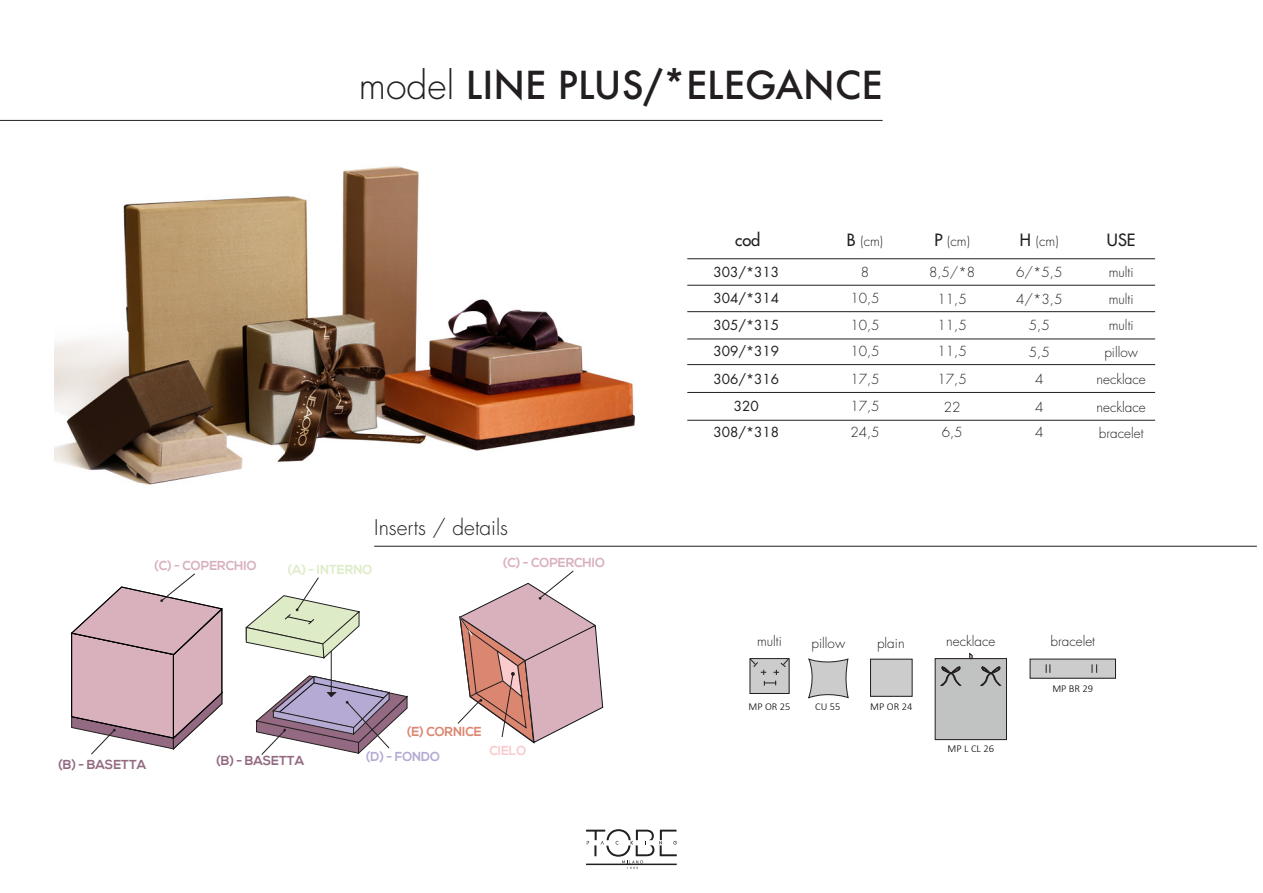
<style>
.page{position:relative;width:1263px;height:893px;background:#fff}
.page>*{position:absolute;margin:0;border:0;box-sizing:border-box;transform-origin:0 0}
.t1{font:500 37.5px "Futura";color:#231f20}
.t2{font:300 21px "Futura";color:#231f20}
.t3{font:16.5px "Futura";color:#231f20}
.t4{font:300 13.5px/26.5px "Futura";color:#231f20}
.t5{font:13.5px/26.4px "Futura";color:#231f20;text-align:justify}
.t6{font:700 13.05px "Nexa";color:#d8b1bd}
.t7{font:700 13.05px "Nexa";color:#936a81}
.t8{font:700 13.05px "Nexa";color:#ddecc6}
.t9{font:700 13.05px "Nexa";color:#db8670}
.t10{font:700 13.05px "Nexa";color:#b4aad3}
.t11{font:700 13.05px "Nexa";color:#f9cbcc}
.t12{font:300 10.5px "Calibri";color:#000}
.s1{font-weight:300}
.s2{font-weight:400;font-size:16.5px}
</style>
<div class="page">
<svg style="left:586px;top:829px;width:91px;height:40px"></svg>
<hr style="left:0;top:120px;width:883px;height:1px;background:#231f20">
<img style="left:54px;top:166px;width:582px;height:319px">
<hr style="left:687px;top:258px;width:468px;height:1px;background:#231f20">
<hr style="left:687px;top:285px;width:468px;height:1px;background:#231f20">
<hr style="left:687px;top:311px;width:468px;height:1px;background:#231f20">
<hr style="left:687px;top:339px;width:468px;height:1px;background:#231f20">
<hr style="left:687px;top:364px;width:468px;height:1px;background:#231f20">
<hr style="left:687px;top:392px;width:468px;height:1px;background:#231f20">
<hr style="left:687px;top:420px;width:468px;height:1px;background:#231f20">
<svg style="left:70px;top:573px;width:153px;height:181px"></svg>
<hr style="left:331px;top:644px;width:1px;height:53px;background:#231f20">
<svg style="left:246px;top:577px;width:113px;height:82px"></svg>
<svg style="left:256px;top:675px;width:152px;height:80px"></svg>
<svg style="left:458px;top:571px;width:145px;height:172px"></svg>
<div style="left:750px;top:659px;width:39px;height:34px;background:#ccc"></div>
<div style="left:750px;top:658px;width:39px;height:36px;border:1px solid #231f20"></div>
<svg style="left:750px;top:658px;width:16px;height:17px"></svg>
<svg style="left:773px;top:659px;width:16px;height:16px"></svg>
<svg style="left:764px;top:681px;width:12px;height:5px"></svg>
<div style="left:809px;top:659px;width:39px;height:39px;background:#ccc"></div>
<div style="left:808px;top:659px;width:40px;height:39px;border:1px solid #231f20"></div>
<div style="left:870px;top:659px;width:42px;height:37px;background:#ccc"></div>
<div style="left:870px;top:659px;width:42px;height:37px;border:1px solid #231f20"></div>
<hr style="left:374px;top:546px;width:883px;height:1px;background:#231f20">
<div style="left:1030px;top:659px;width:85px;height:19px;background:#ccc"></div>
<svg style="left:1046px;top:664px;width:5px;height:9px"></svg>
<svg style="left:1092px;top:664px;width:5px;height:9px"></svg>
<div style="left:935px;top:659px;width:71px;height:81px;background:#c1c3c2"></div>
<div style="left:935px;top:658px;width:72px;height:82px;border:1px solid #231f20"></div>
<svg style="left:940px;top:666px;width:61px;height:20px"></svg>
<svg style="left:969px;top:653px;width:3px;height:6px"></svg>
<h1 class="t1" style="left:359px;top:59px;width:525px"><span class="s1">model</span> LINE PLUS/*ELEGANCE</h1>
<h2 class="t2" style="left:374px;top:514px;width:135px">Inserts / details</h2>
<p class="t6" style="left:155px;top:558px;width:104px">(C) - COPERCHIO</p>
<p class="t6" style="left:503px;top:555px;width:104px">(C) - COPERCHIO</p>
<p class="t8" style="left:288px;top:562px;width:86px">(A) - INTERNO</p>
<p class="t7" style="left:59px;top:757px;width:89px">(B) - BASETTA</p>
<p class="t7" style="left:216px;top:753px;width:89px">(B) - BASETTA</p>
<p class="t9" style="left:407px;top:724px;width:76px">(E) CORNICE</p>
<p class="t10" style="left:366px;top:749px;width:75px">(D) - FONDO</p>
<p class="t11" style="left:489px;top:743px;width:38px">CIELO</p>
<p class="t3" style="left:735px;top:229px;width:27px">cod</p>
<p class="t4" style="left:847px;top:228px;width:38px"><span class="s2">B</span> (cm)</p>
<p class="t4" style="left:934px;top:228px;width:37px"><span class="s2">P</span> (cm)</p>
<p class="t5" style="left:714px;top:259px;width:67px">303/*313<br>304/*314<br>305/*315</p>
<p class="t4" style="left:850px;top:259px;width:31px;text-align:center">8<br>10,5<br>10,5</p>
<p class="t4" style="left:1020px;top:228px;width:40px"><span class="s2">H</span> (cm)</p>
<p class="t3" style="left:1107px;top:229px;width:30px">USE</p>
<p class="t4" style="left:929px;top:259px;width:48px;text-align:center">8,5/*8<br>11,5</p>
<p class="t4" style="left:1016px;top:259px;width:48px">6/*5,5<br>4/*3,5</p>
<p class="t4" style="left:1109px;top:259px;width:26px">multi multi</p>
<p class="t4" style="left:937px;top:312px;width:31px">11,5<br>11,5</p>
<p class="t4" style="left:1029px;top:312px;width:22px">5,5<br>5,5</p>
<p class="t4" style="left:1104px;top:313px;width:35px;text-align:center">multi pillow</p>
<p class="t5" style="left:714px;top:338px;width:67px;line-height:27.6px">309/*319<br>306/*316</p>
<p class="t4" style="left:850px;top:338px;width:31px;line-height:27.9px">10,5<br>17,5</p>
<p class="t4" style="left:937px;top:365px;width:31px;line-height:27.8px;text-align:center">17,5<br>22</p>
<p class="t4" style="left:1035px;top:365px;width:10px;line-height:27.8px">4<br>4</p>
<p class="t4" style="left:1096px;top:365px;width:51px;line-height:27.8px">necklace necklace</p>
<p class="t4" style="left:942px;top:420px;width:22px">6,5</p>
<p class="t4" style="left:1035px;top:420px;width:10px">4</p>
<p class="t4" style="left:1099px;top:420px;width:46px">bracelet</p>
<p class="t5" style="left:714px;top:393px;width:67px;text-align:center">320<br>308/*318</p>
<p class="t4" style="left:850px;top:393px;width:31px">17,5<br>24,5</p>
<p class="t4" style="left:757px;top:628px;width:26px">multi</p>
<p class="t4" style="left:811px;top:630px;width:35px">pillow</p>
<p class="t4" style="left:877px;top:630px;width:29px">plain</p>
<p class="t4" style="left:1050px;top:629px;width:46px">bracelet</p>
<p class="t4" style="left:946px;top:628px;width:51px">necklace</p>
<p class="t12" style="left:748px;top:699px;width:44px">MP OR 25</p>
<p class="t12" style="left:815px;top:699px;width:27px">CU 55</p>
<p class="t12" style="left:870px;top:699px;width:44px">MP OR 24</p>
<p class="t12" style="left:948px;top:742px;width:48px">MP L CL 26</p>
<p class="t12" style="left:1052px;top:682px;width:42px">MP BR 29</p>
</div>
